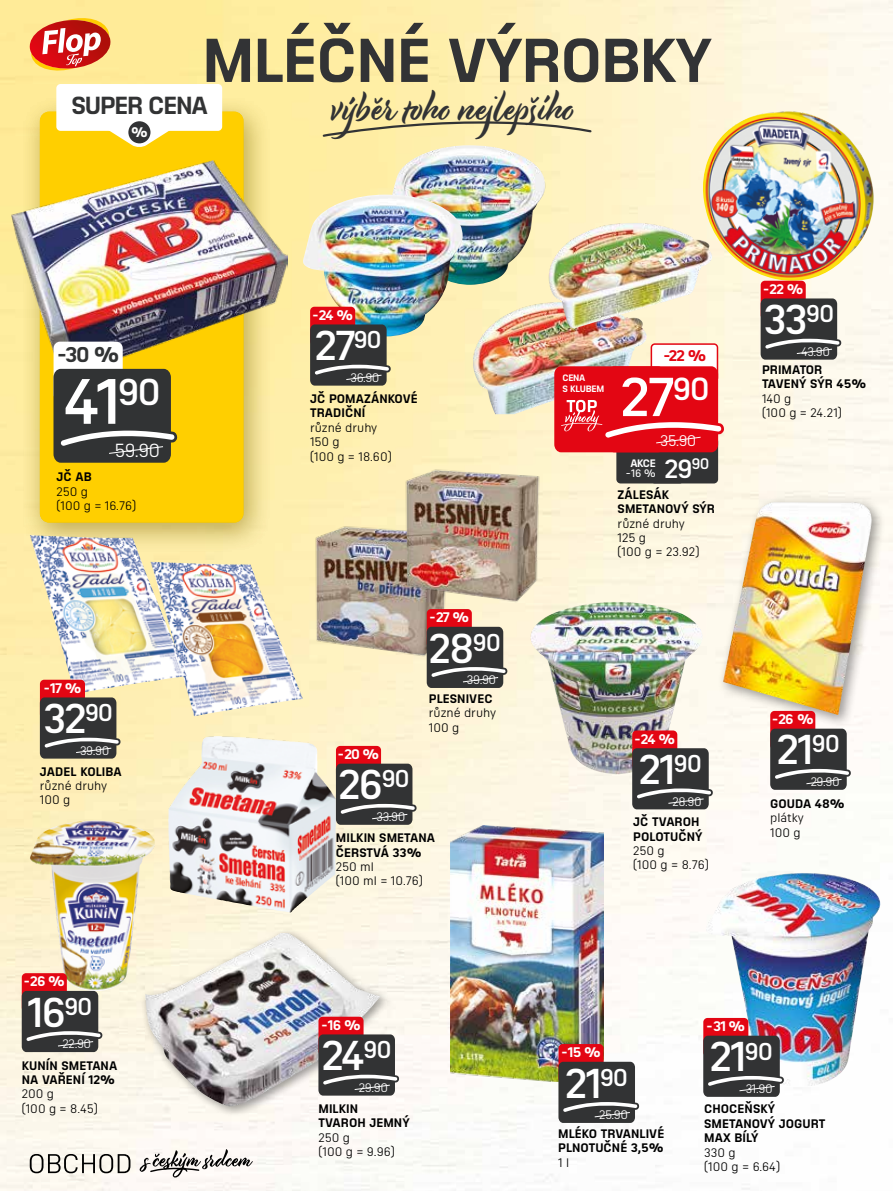
<style>
.page{position:relative;width:893px;height:1191px;background:#fff}
.page>*{position:absolute;margin:0;border:0;box-sizing:border-box;transform-origin:0 0}
.t1{font:600 62.1px "Sizmo Pro";color:#fff}
.t2{font:700 60px "Sizmo Pro";letter-spacing:-.02em;color:#323335}
.t3{font:600 53.25px "Sizmo Pro";color:#fff}
.t4{font:42px "Modish";color:#323335}
.t5{font:600 40.5px "Sizmo Pro";letter-spacing:-.05em;color:#fff}
.t6{font:600 25.5px "Sizmo Pro";color:#fff}
.t7{font:700 24px "Sizmo Pro";letter-spacing:-.05em;color:#323334}
.t8{font:700 20.7px "Sizmo Pro";color:#313334}
.t9{font:18.45px "Sizmo Pro";color:#fff}
.t10{font:15px "Sizmo Pro";color:#fff}
.t11{font:700 15px "Sizmo Pro";color:#e30613}
.t12{font:700 13.5px "Sizmo Pro";letter-spacing:-.05em;color:#fff}
.t13{font:700 12px/14.4px "Sizmo Pro";letter-spacing:.005em;color:#000}
.t14{font:12px/14.4px "Sizmo Pro";color:#000}
.t15{font:12px "Sizmo Pro";letter-spacing:-.04em;color:#fff}
.t16{font:700 10.5px "Sizmo Pro";color:#fff}
.t17{font:500 10.5px "Sizmo Pro";color:#fff}
.t18{font:700 9px/10.5px "Sizmo Pro";letter-spacing:-.03em;color:#fff}
</style>
<div class="page">
<img style="left:0;top:0;width:893px;height:1191px">
<svg style="left:322px;top:109px;width:271px;height:29px;background:#eee0a6"></svg>
<svg style="left:29px;top:15px;width:83px;height:59px;background:#e48460"></svg>
<svg style="left:30px;top:1154px;width:100px;height:19px"></svg>
<svg style="left:140px;top:1149px;width:113px;height:28px"></svg>
<div style="left:20px;top:95px;width:251px;height:458px;background:#836d00;opacity:.3"></div>
<div style="left:41px;top:112px;width:202px;height:410px;background:#ffcf00;border-radius:9px"></div>
<div style="left:40px;top:112px;width:203px;height:410px;border:2px solid #ffcf00;border-radius:9px"></div>
<div style="left:56px;top:84px;width:166px;height:47px;background:#fff;border-radius:4px"></div>
<svg style="left:101px;top:123px;width:77px;height:24px"></svg>
<div style="left:128px;top:121px;width:22px;height:22px;background:#323335;border-radius:50%"></div>
<img style="left:12px;top:160px;width:276px;height:217px">
<div style="left:54px;top:342px;width:69px;height:59px;background:#fff;border-radius:7px"></div>
<svg style="left:53px;top:369px;width:125px;height:94px;background:#49483c"></svg>
<img style="left:387px;top:145px;width:159px;height:140px">
<img style="left:302px;top:195px;width:161px;height:141px">
<div style="left:310px;top:307px;width:45px;height:38px;background:#e30613;border-radius:4px"></div>
<svg style="left:310px;top:324px;width:81px;height:61px;background:#474847"></svg>
<img style="left:701px;top:111px;width:173px;height:170px">
<div style="left:761px;top:281px;width:45px;height:38px;background:#e30613;border-radius:4px"></div>
<svg style="left:761px;top:298px;width:81px;height:62px;background:#4c4c4c"></svg>
<img style="left:306px;top:516px;width:121px;height:149px">
<img style="left:397px;top:460px;width:152px;height:152px">
<img style="left:473px;top:302px;width:174px;height:112px">
<img style="left:549px;top:223px;width:163px;height:105px">
<div style="left:616px;top:445px;width:68px;height:38px;background:#323334;border-radius:4px"></div>
<div style="left:650px;top:437px;width:68px;height:46px;background:#323334;border-radius:4px"></div>
<div style="left:651px;top:344px;width:66px;height:37px;background:#fff;border-radius:4px"></div>
<div style="left:651px;top:343px;width:67px;height:39px;border:2px solid #e30613;border-radius:4px"></div>
<svg style="left:554px;top:366px;width:170px;height:86px;background:#e5202b"></svg>
<div style="left:427px;top:609px;width:45px;height:39px;background:#e30613;border-radius:4px"></div>
<svg style="left:427px;top:627px;width:81px;height:61px;background:#4a4a49"></svg>
<img style="left:150px;top:562px;width:153px;height:154px">
<img style="left:30px;top:535px;width:157px;height:159px">
<div style="left:40px;top:679px;width:45px;height:39px;background:#e30613;border-radius:4px"></div>
<svg style="left:40px;top:697px;width:81px;height:61px;background:#4b4947"></svg>
<div style="left:717px;top:495px;width:169px;height:233px;background:#000;opacity:.4"></div>
<img style="left:723px;top:502px;width:149px;height:213px">
<img style="left:30px;top:820px;width:125px;height:172px">
<div style="left:22px;top:973px;width:45px;height:39px;background:#e30613;border-radius:4px"></div>
<svg style="left:22px;top:991px;width:81px;height:61px;background:#494a4a"></svg>
<div style="left:770px;top:711px;width:45px;height:38px;background:#e30613;border-radius:4px"></div>
<svg style="left:770px;top:728px;width:81px;height:62px;background:#4b4a4b"></svg>
<img style="left:168px;top:736px;width:113px;height:175px">
<div style="left:336px;top:746px;width:45px;height:38px;background:#e30613;border-radius:4px"></div>
<svg style="left:336px;top:763px;width:81px;height:62px;background:#4b4a4a"></svg>
<img style="left:528px;top:601px;width:179px;height:173px">
<div style="left:632px;top:730px;width:45px;height:39px;background:#e30613;border-radius:4px"></div>
<svg style="left:632px;top:748px;width:81px;height:61px;background:#4a494a"></svg>
<img style="left:450px;top:826px;width:153px;height:255px">
<div style="left:140px;top:928px;width:251px;height:189px;background:#000;opacity:.4"></div>
<img style="left:145px;top:933px;width:236px;height:173px">
<div style="left:318px;top:1016px;width:46px;height:39px;background:#e30613;border-radius:4px"></div>
<svg style="left:318px;top:1034px;width:81px;height:61px;background:#4a494a"></svg>
<div style="left:558px;top:1044px;width:46px;height:38px;background:#e30613;border-radius:4px"></div>
<svg style="left:558px;top:1061px;width:82px;height:62px;background:#4d4c4d"></svg>
<img style="left:706px;top:873px;width:175px;height:213px">
<div style="left:703px;top:1018px;width:45px;height:38px;background:#e30613;border-radius:4px"></div>
<svg style="left:703px;top:1035px;width:81px;height:61px;background:#494648"></svg>
<h2 class="t2" style="left:202px;top:8px;width:511px">MLÉČNÉ VÝROBKY</h2>
<h3 class="t7" style="left:71px;top:84px;width:138px">SUPER CENA</h3>
<h3 class="t4" style="left:332px;top:80px;width:245px">výběr toho nejlepšího</h3>
<p class="t12" style="left:131px;top:120px;width:18px">%</p>
<p class="t12" style="left:762px;top:277px;width:43px">-22 %</p>
<h3 class="t8" style="left:56px;top:336px;width:65px">-30 %</h3>
<h1 class="t1" style="left:63px;top:349px;width:99px">41<sup>90</sup></h1>
<h3 class="t9" style="left:115px;top:436px;width:47px">59.90</h3>
<p class="t13" style="left:56px;top:468px;width:37px">JČ AB</p>
<p class="t14" style="left:56px;top:483px;width:81px">250 g<br>(100 g = 16.76)</p>
<p class="t12" style="left:43px;top:676px;width:40px">-17 %</p>
<h3 class="t5" style="left:43px;top:684px;width:72px">32<sup>90</sup></h3>
<p class="t15" style="left:80px;top:741px;width:31px">39.90</p>
<p class="t13" style="left:40px;top:762px;width:83px">JADEL KOLIBA</p>
<p class="t14" style="left:40px;top:777px;width:69px">různé druhy<br>100 g</p>
<p class="t12" style="left:23px;top:969px;width:44px">-26 %</p>
<h3 class="t5" style="left:27px;top:978px;width:67px">16<sup>90</sup></h3>
<p class="t15" style="left:62px;top:1034px;width:30px">22.90</p>
<p class="t13" style="left:22px;top:1056px;width:97px">KUNÍN SMETANA<br>NA VAŘENÍ 12%</p>
<p class="t14" style="left:22px;top:1085px;width:78px">200 g<br>(100 g = 8.45)</p>
<p class="t12" style="left:311px;top:303px;width:43px">-24 %</p>
<h3 class="t5" style="left:763px;top:286px;width:72px">33<sup>90</sup></h3>
<p class="t15" style="left:801px;top:342px;width:31px">43.90</p>
<h3 class="t5" style="left:315px;top:312px;width:69px">27<sup>90</sup></h3>
<p class="t15" style="left:350px;top:368px;width:31px">36.90</p>
<p class="t11" style="left:662px;top:342px;width:46px">-22 %</p>
<h3 class="t3" style="left:620px;top:352px;width:91px">27<sup>90</sup></h3>
<p class="t10" style="left:660px;top:429px;width:38px">35.90</p>
<p class="t13" style="left:762px;top:361px;width:106px">PRIMATOR<br>TAVENÝ SÝR 45%</p>
<p class="t14" style="left:762px;top:390px;width:81px">140 g<br>(100 g = 24.21)</p>
<p class="t18" style="left:562px;top:371px;width:43px">CENA<br>S KLUBEM</p>
<p class="t13" style="left:310px;top:390px;width:109px">JČ POMAZÁNKOVÉ<br>TRADIČNÍ</p>
<p class="t14" style="left:310px;top:419px;width:83px">různé druhy<br>150 g<br>(100 g = 18.60)</p>
<h3 class="t6" style="left:664px;top:447px;width:46px">29<sup>90</sup></h3>
<p class="t16" style="left:630px;top:454px;width:27px">AKCE</p>
<p class="t17" style="left:625px;top:465px;width:32px">-16 %</p>
<p class="t12" style="left:429px;top:605px;width:42px">-27 %</p>
<h3 class="t5" style="left:429px;top:614px;width:74px">28<sup>90</sup></h3>
<p class="t15" style="left:467px;top:670px;width:31px">39.90</p>
<p class="t12" style="left:337px;top:742px;width:44px">-20 %</p>
<h3 class="t5" style="left:338px;top:751px;width:73px">26<sup>90</sup></h3>
<p class="t15" style="left:376px;top:807px;width:31px">33.90</p>
<p class="t13" style="left:429px;top:689px;width:65px">PLESNIVEC</p>
<p class="t14" style="left:429px;top:704px;width:69px">různé druhy<br>100 g</p>
<p class="t13" style="left:336px;top:829px;width:101px">MILKIN SMETANA<br>ČERSTVÁ 33%</p>
<p class="t14" style="left:336px;top:858px;width:89px">250 ml<br>(100 ml = 10.76)</p>
<p class="t12" style="left:321px;top:1013px;width:42px">-16 %</p>
<h3 class="t5" style="left:322px;top:1021px;width:71px">24<sup>90</sup></h3>
<p class="t15" style="left:359px;top:1078px;width:31px">29.90</p>
<p class="t13" style="left:318px;top:1099px;width:93px">MILKIN<br>TVAROH JEMNÝ</p>
<p class="t14" style="left:318px;top:1129px;width:78px">250 g<br>(100 g = 9.96)</p>
<p class="t13" style="left:618px;top:485px;width:99px">ZÁLESÁK<br>SMETANOVÝ SÝR</p>
<p class="t14" style="left:618px;top:515px;width:83px">různé druhy<br>125 g<br>(100 g = 23.92)</p>
<p class="t12" style="left:633px;top:727px;width:43px">-24 %</p>
<h3 class="t5" style="left:639px;top:735px;width:65px">21<sup>90</sup></h3>
<p class="t15" style="left:672px;top:792px;width:31px">28.90</p>
<p class="t13" style="left:633px;top:813px;width:71px">JČ TVAROH<br>POLOTUČNÝ</p>
<p class="t14" style="left:633px;top:842px;width:77px">250 g<br>(100 g = 8.76)</p>
<p class="t12" style="left:771px;top:707px;width:44px">-26 %</p>
<h3 class="t5" style="left:777px;top:716px;width:65px">21<sup>90</sup></h3>
<p class="t15" style="left:811px;top:772px;width:31px">29.90</p>
<p class="t13" style="left:770px;top:795px;width:76px">GOUDA 48%</p>
<p class="t14" style="left:770px;top:810px;width:35px">plátky<br>100 g</p>
<p class="t12" style="left:706px;top:1014px;width:41px">-31 %</p>
<p class="t12" style="left:560px;top:1040px;width:42px">-15 %</p>
<h3 class="t5" style="left:565px;top:1049px;width:65px">21<sup>90</sup></h3>
<p class="t15" style="left:599px;top:1105px;width:30px">25.90</p>
<p class="t13" style="left:558px;top:1124px;width:108px">MLÉKO TRVANLIVÉ<br>PLNOTUČNÉ 3,5%</p>
<p class="t14" style="left:558px;top:1154px;width:12px">1 l</p>
<h3 class="t5" style="left:710px;top:1023px;width:65px">21<sup>90</sup></h3>
<p class="t15" style="left:746px;top:1079px;width:29px">31.90</p>
<p class="t13" style="left:704px;top:1100px;width:123px">CHOCEŇSKÝ<br>SMETANOVÝ JOGURT<br>MAX BÍLÝ</p>
<p class="t14" style="left:704px;top:1144px;width:77px">330 g<br>(100 g = 6.64)</p>
</div>
